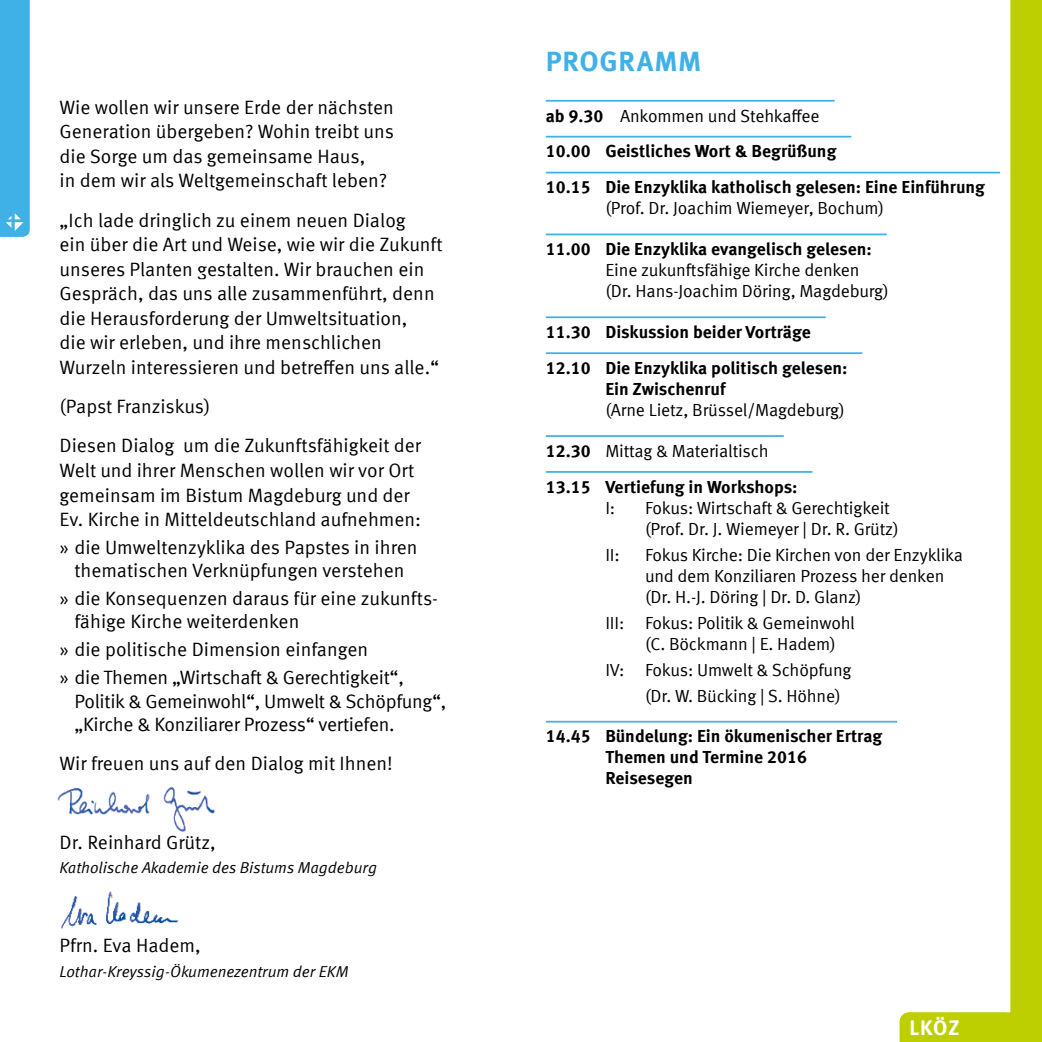
<style>
.page{position:relative;width:1042px;height:1042px;background:#fff}
.page>*{position:absolute;margin:0;border:0;box-sizing:border-box;transform-origin:0 0}
.Überschrift_3{font:700 28px "Meta Offc";letter-spacing:.025em;color:#3fb1e6}
.t1{font:21px "Meta Bold LF";color:#fff}
.text{font:19.25px/24.5px "Meta Offc Norm";color:#000}
.Liste{font:19.25px/23.1px "Meta Offc Norm";letter-spacing:-.005em;color:#000}
.Programm{font:17.5px/21px "Meta Offc Norm";letter-spacing:-.01em;color:#000}
.Programm_fett{font:700 17.5px/21px "Meta Offc";color:#000}
.Programm_fett-2{font:17.5px "Meta Offc Norm";letter-spacing:-.01em;color:#000}
.text-2{font:15.75px "Meta Offc Norm Ita";color:#000}
.s1{font-family:"Meta Offc";font-weight:700}
</style>
<div class="page">
<svg style="left:894px;top:0;width:148px;height:1042px"></svg>
<hr style="left:546px;top:100px;width:288px;height:2px;background:#3fb1e6">
<hr style="left:546px;top:136px;width:305px;height:2px;background:#3fb1e6">
<hr style="left:546px;top:172px;width:454px;height:1px;background:#3fb1e6">
<hr style="left:546px;top:233px;width:341px;height:2px;background:#3fb1e6">
<hr style="left:546px;top:316px;width:279px;height:2px;background:#3fb1e6">
<hr style="left:546px;top:352px;width:316px;height:2px;background:#3fb1e6">
<hr style="left:546px;top:435px;width:238px;height:2px;background:#3fb1e6">
<hr style="left:546px;top:471px;width:266px;height:2px;background:#3fb1e6">
<hr style="left:546px;top:721px;width:351px;height:1px;background:#3fb1e6">
<div style="left:0;top:0;width:30px;height:237px;background:#3fb1e6"></div>
<img style="left:57px;top:786px;width:158px;height:46px">
<img style="left:61px;top:891px;width:118px;height:38px">
<p class="text" style="left:60px;top:95px;width:336px">Wie wollen wir unsere Erde der nächsten Generation übergeben? Wohin treibt uns die Sorge um das gemeinsame Haus,<br>in dem wir als Weltgemeinschaft leben?</p>
<p class="text" style="left:60px;top:208px;width:385px">„Ich lade dringlich zu einem neuen Dialog<br>ein über die Art und Weise, wie wir die Zukunft unseres Planten gestalten. Wir brauchen ein Gespräch, das uns alle zusammenführt, denn die Herausforderung der Umweltsituation,<br>die wir erleben, und ihre menschlichen Wurzeln interessieren und betreffen uns alle.“</p>
<p class="text" style="left:60px;top:395px;width:152px">(Papst Franziskus)</p>
<p class="text" style="left:60px;top:434px;width:363px">Diesen Dialog um die Zukunftsfähigkeit der Welt und ihrer Menschen wollen wir vor Ort gemeinsam im Bistum Magdeburg und der Ev. Kirche in Mitteldeutschland aufnehmen:</p>
<p class="Liste" style="left:60px;top:536px;width:359px;text-align:center">» die Umweltenzyklika des Papstes in ihren thematischen Verknüpfungen verstehen</p>
<p class="Liste" style="left:74px;top:587px;width:365px;text-indent:-15px">» die Konsequenzen daraus für eine zukunfts&shy;fähige Kirche weiterdenken</p>
<p class="Liste" style="left:60px;top:639px;width:310px">» die politische Dimension einfangen</p>
<p class="Liste" style="left:74px;top:667px;width:374px;text-indent:-15px">» die Themen „Wirtschaft &amp; Gerechtigkeit“,<br>Politik &amp; Gemeinwohl“, Umwelt &amp; Schöpfung“, „Kirche &amp; Konziliarer Prozess“ vertiefen.</p>
<p class="text" style="left:60px;top:751px;width:335px">Wir freuen uns auf den Dialog mit Ihnen!</p>
<p class="text" style="left:60px;top:830px;width:158px">Dr. Reinhard Grütz,</p>
<p class="text-2" style="left:60px;top:859px;width:319px">Katholische Akademie des Bistums Magdeburg</p>
<p class="text" style="left:60px;top:933px;width:143px">Pfrn. Eva Hadem,</p>
<p class="text-2" style="left:60px;top:962px;width:291px">Lothar-Kreyssig-Ökumenezentrum der EKM</p>
<p class="Überschrift_3" style="left:546px;top:44px;width:157px">PROGRAMM</p>
<p class="Programm_fett-2" style="left:546px;top:105px;width:275px"><span class="s1">ab 9.30</span> Ankommen und Stehkaffee</p>
<p class="Programm_fett" style="left:546px;top:141px;width:292px">10.00 Geistliches Wort &amp; Begrüßung</p>
<p class="Programm_fett" style="left:546px;top:177px;width:441px">10.15 Die Enzyklika katholisch gelesen: Eine Einführung</p>
<p class="Programm" style="left:605px;top:198px;width:280px">(Prof. Dr. Joachim Wiemeyer, Bochum)</p>
<p class="Programm_fett" style="left:546px;top:239px;width:327px">11.00 Die Enzyklika evangelisch gelesen:</p>
<p class="Programm" style="left:605px;top:260px;width:285px">Eine zukunftsfähige Kirche denken (Dr. Hans-Joachim Döring, Magdeburg)</p>
<p class="Programm_fett" style="left:546px;top:322px;width:266px">11.30 Diskussion beider Vorträge</p>
<p class="Programm_fett" style="left:605px;top:358px;width:244px;text-indent:-60px">12.10 Die Enzyklika politisch gelesen:<br>Ein Zwischenruf</p>
<p class="Programm" style="left:605px;top:400px;width:241px">(Arne Lietz, Brüssel/Magdeburg)</p>
<p class="Programm_fett-2" style="left:546px;top:440px;width:224px"><span class="s1">12.30</span> Mittag &amp; Materialtisch</p>
<p class="Programm_fett" style="left:546px;top:476px;width:253px">13.15 Vertiefung in Workshops:</p>
<p class="Programm" style="left:605px;top:497px;width:11px">I:</p>
<p class="Programm" style="left:645px;top:497px;width:255px">Fokus: Wirtschaft &amp; Gerechtigkeit (Prof. Dr. J. Wiemeyer | Dr. R. Grütz)</p>
<p class="Programm" style="left:605px;top:544px;width:16px">II:</p>
<p class="Programm" style="left:645px;top:544px;width:319px">Fokus Kirche: Die Kirchen von der Enzyklika und dem Konziliaren Prozess her denken (Dr. H.-J. Döring | Dr. D. Glanz)</p>
<p class="Programm" style="left:645px;top:612px;width:211px;text-indent:-40px">III: Fokus: Politik &amp; Gemeinwohl (C. Böckmann | E. Hadem)</p>
<p class="Programm" style="left:605px;top:659px;width:248px">IV: Fokus: Umwelt &amp; Schöpfung</p>
<p class="Programm" style="left:645px;top:685px;width:197px">(Dr. W. Bücking | S. Höhne)</p>
<p class="Programm_fett" style="left:605px;top:726px;width:278px;text-indent:-60px">14.45 Bündelung: Ein ökumenischer Ertrag<br>Themen und Termine 2016<br>Reisesegen</p>
<p class="t1" style="left:909px;top:1014px;width:52px">LKÖZ</p>
</div>
